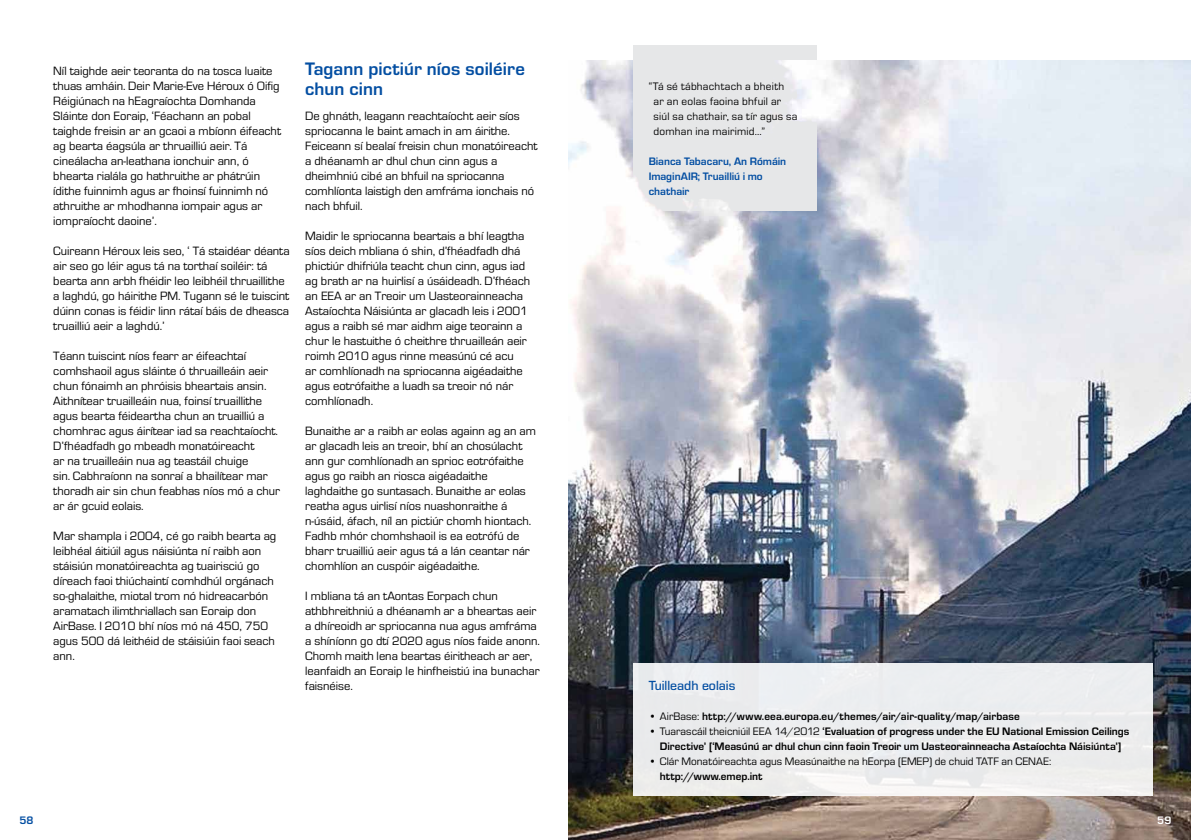
<style>
.page{position:relative;width:1191px;height:840px;background:#fff}
.page>*{position:absolute;margin:0;border:0;box-sizing:border-box;transform-origin:0 0}
.t1{font:700 18.75px/20px "Eurostile OT";letter-spacing:.005em;color:#034ea2}
.t2{font:500 13.75px "Eurostile OT";color:#034ea2}
.t3{font:12.5px/15px "Eurostile OT";color:#000}
.t4{font:700 11.25px/15px "Eurostile OT";color:#000;text-align:center}
.t5{font:11.25px/15px "Eurostile OT";letter-spacing:.02em;color:#000}
.t6{font:11.25px "Eurostile OT";color:#000}
.t7{font:700 11.25px/15px "Eurostile OT";letter-spacing:-.005em;color:#034ea2}
.t8{font:700 11.25px "Eurostile OT";color:#fff}
.s1{font-weight:400}
</style>
<div class="page">
<img style="left:569px;top:60px;width:622px;height:780px">
<div style="left:633px;top:45px;width:183px;height:165px;background:#e6e7e8"></div>
<div style="left:633px;top:663px;width:519px;height:132px;background:#ecedef"></div>
<p class="t3" style="left:53px;top:64px;width:229px">Níl taighde aeir teoranta do na tosca luaite thuas amháin. Deir Marie-Eve Héroux ó Oifig Réigiúnach na hEagraíochta Domhanda Sláinte don Eoraip, ‘Féachann an pobal taighde freisin ar an gcaoi a mbíonn éifeacht ag bearta éagsúla ar thruailliú aeir. Tá cineálacha an-leathana ionchuir ann, ó bhearta rialála go hathruithe ar phátrúin ídithe fuinnimh agus ar fhoinsí fuinnimh nó athruithe ar mhodhanna iompair agus ar iompraíocht daoine’.</p>
<p class="t3" style="left:53px;top:244px;width:238px">Cuireann Héroux leis seo, ‘ Tá staidéar déanta air seo go léir agus tá na torthaí soiléir: tá bearta ann arbh fhéidir leo leibhéil thruaillithe a laghdú, go háirithe PM. Tugann sé le tuiscint dúinn conas is féidir linn rátaí báis de dheasca truailliú aeir a laghdú.’</p>
<p class="t3" style="left:53px;top:349px;width:228px">Téann tuiscint níos fearr ar éifeachtaí comhshaoil agus sláinte ó thruailleáin aeir chun fónaimh an phróisis bheartais ansin.<br>Aithnítear truailleáin nua, foinsí truaillithe agus bearta féideartha chun an truailliú a chomhrac agus áirítear iad sa reachtaíocht.<br>D’fhéadfadh go mbeadh monatóireacht<br>ar na truailleáin nua ag teastáil chuige<br>sin. Cabhraíonn na sonraí a bhailítear mar thoradh air sin chun feabhas níos mó a chur ar ár gcuid eolais.</p>
<p class="t3" style="left:53px;top:529px;width:224px">Mar shampla i 2004, cé go raibh bearta ag leibhéal áitiúil agus náisiúnta ní raibh aon stáisiún monatóireachta ag tuairisciú go díreach faoi thiúchaintí comhdhúl orgánach so-ghalaithe, miotal trom nó hidreacarbón aramatach ilimthriallach san Eoraip don AirBase. I 2010 bhí níos mó ná 450, 750 agus 500 dá leithéid de stáisiúin faoi seach ann.</p>
<h1 class="t1" style="left:305px;top:59px;width:221px">Tagann pictiúr níos soiléire chun cinn</h1>
<p class="t3" style="left:305px;top:109px;width:234px">De ghnáth, leagann reachtaíocht aeir síos spriocanna le baint amach in am áirithe.<br>Feiceann sí bealaí freisin chun monatóireacht a dhéanamh ar dhul chun cinn agus a dheimhniú cibé an bhfuil na spriocanna comhlíonta laistigh den amfráma ionchais nó nach bhfuil.</p>
<p class="t3" style="left:305px;top:229px;width:227px">Maidir le spriocanna beartais a bhí leagtha síos deich mbliana ó shin, d’fhéadfadh dhá phictiúr dhifriúla teacht chun cinn, agus iad ag brath ar na huirlisí a úsáideadh. D’fhéach an EEA ar an Treoir um Uasteorainneacha Astaíochta Náisiúnta ar glacadh leis i 2001 agus a raibh sé mar aidhm aige teorainn a chur le hastuithe ó cheithre thruailleán aeir roimh 2010 agus rinne measúnú cé acu<br>ar comhlíonadh na spriocanna aigéadaithe agus eotrófaithe a luadh sa treoir nó nár comhlíonadh.</p>
<p class="t3" style="left:305px;top:424px;width:232px">Bunaithe ar a raibh ar eolas againn ag an am ar glacadh leis an treoir, bhí an chosúlacht ann gur comhlíonadh an sprioc eotrófaithe agus go raibh an riosca aigéadaithe laghdaithe go suntasach. Bunaithe ar eolas reatha agus uirlisí níos nuashonraithe á n-úsáid, áfach, níl an pictiúr chomh hiontach.<br>Fadhb mhór chomhshaoil is ea eotrófú de bharr truailliú aeir agus tá a lán ceantar nár chomhlíon an cuspóir aigéadaithe.</p>
<p class="t3" style="left:305px;top:589px;width:236px">I mbliana tá an tAontas Eorpach chun athbhreithniú a dhéanamh ar a bheartas aeir a dhíreoidh ar spriocanna nua agus amfráma a shíníonn go dtí 2020 agus níos faide anonn.<br>Chomh maith lena beartas éiritheach ar aer, leanfaidh an Eoraip le hinfheistiú ina bunachar faisnéise.</p>
<p class="t5" style="left:653px;top:79px;width:145px;text-indent:-5px">“Tá sé tábhachtach a bheith<br>ar an eolas faoina bhfuil ar siúl sa chathair, sa tír agus sa domhan ina mairimid...”</p>
<p class="t7" style="left:648px;top:154px;width:139px">Bianca Tabacaru, An Rómáin<br>ImaginAIR; Truailliú i mo chathair</p>
<p class="t2" style="left:648px;top:678px;width:88px">Tuilleadh eolais</p>
<p class="t4" style="left:648px;top:709px;width:373px"><span class="s1">• AirBase:</span> http://www.eea.europa.eu/themes/air/air-quality/map/airbase</p>
<p class="t4" style="left:648px;top:724px;width:482px"><span class="s1">• Tuarascáil theicniúil EEA 14/2012</span> ‘Evaluation of progress under the EU National Emission Ceilings<br>Directive’ [‘Measúnú ar dhul chun cinn faoin Treoir um Uasteorainneacha Astaíochta Náisiúnta’]</p>
<p class="t6" style="left:648px;top:755px;width:404px">• Clár Monatóireachta agus Measúnaithe na hEorpa (EMEP) de chuid TATF an CENAE:</p>
<p class="t4" style="left:660px;top:769px;width:104px">http://www.emep.int</p>
<p class="t7" style="left:19px;top:812px;width:16px">58</p>
<p class="t8" style="left:1157px;top:814px;width:16px">59</p>
</div>
